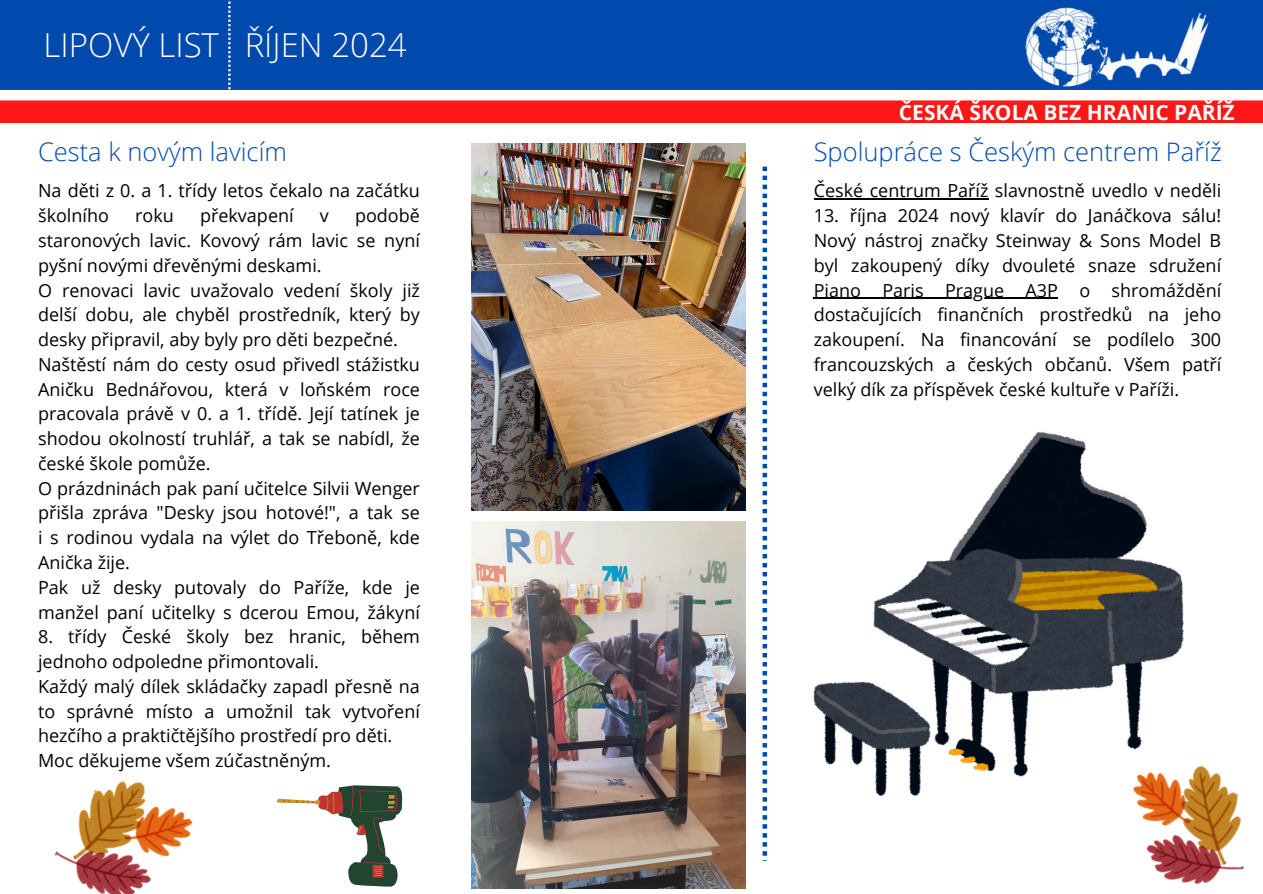
<style>
.page{position:relative;width:1263px;height:894px;background:#fff}
.page>*{position:absolute;margin:0;border:0;box-sizing:border-box;transform-origin:0 0}
.t1{font:300 33px "Open Sans";color:#fefefe}
.t2{font:300 25.5px "Open Sans";color:#004aad}
.t3{font:700 21px "Open Sans";color:#fefefe}
.t4{font:18px/24.8px "Open Sans";color:#000;text-align:justify}
</style>
<div class="page">
<div style="left:0;top:0;width:1263px;height:89px;background:#004aad"></div>
<div style="left:0;top:100px;width:1263px;height:23px;background:#ff1616"></div>
<svg style="left:228px;top:2px;width:3px;height:87px"></svg>
<img style="left:986px;top:7px;width:257px;height:83px">
<img style="left:471px;top:521px;width:275px;height:367px">
<img style="left:471px;top:143px;width:275px;height:367px">
<img style="left:54px;top:781px;width:139px;height:112px">
<svg style="left:276px;top:785px;width:126px;height:101px"></svg>
<img style="left:814px;top:431px;width:370px;height:364px">
<hr style="left:814px;top:198px;width:174px;height:2px;background:#000">
<hr style="left:814px;top:297px;width:244px;height:2px;background:#000">
<img style="left:1117px;top:740px;width:127px;height:145px">
<svg style="left:763px;top:166px;width:4px;height:690px"></svg>
<p class="t1" style="left:44px;top:21px;width:364px">LIPOVÝ LIST ŘÍJEN 2024</p>
<p class="t2" style="left:38px;top:134px;width:250px">Cesta k novým lavicím</p>
<h2 class="t4" style="left:38px;top:178px;width:383px">Na děti z 0. a 1. třídy letos čekalo na začátku školního</h2>
<h2 class="t4" style="left:38px;top:203px;width:383px;text-indent:317px">podobě staronových lavic. Kovový rám lavic se nyní pyšní novými dřevěnými deskami.</h2>
<p class="t4" style="left:38px;top:277px;width:383px">O renovaci lavic uvažovalo vedení školy již delší dobu, ale chyběl prostředník, který by desky připravil, aby byly pro děti bezpečné.</p>
<p class="t4" style="left:38px;top:351px;width:383px">Naštěstí nám do cesty osud přivedl stážistku Aničku Bednářovou, která v loňském roce pracovala právě v 0. a 1. třídě. Její tatínek je shodou okolností truhlář, a tak se nabídl, že české škole pomůže.</p>
<p class="t4" style="left:38px;top:475px;width:383px">O prázdninách pak paní učitelce Silvii Wenger přišla zpráva "Desky jsou hotové!", a tak se i s rodinou vydala na výlet do Třeboně, kde Anička žije.</p>
<p class="t4" style="left:38px;top:574px;width:383px">Pak už desky putovaly do Paříže, kde je manžel paní učitelky s dcerou Emou, žákyní</p>
<p class="t4" style="left:38px;top:623px;width:383px">8. třídy České školy bez hranic, během jednoho odpoledne přimontovali.</p>
<p class="t4" style="left:38px;top:673px;width:383px">Každý malý dílek skládačky zapadl přesně na to správné místo a umožnil tak vytvoření hezčího a praktičtějšího prostředí pro děti.</p>
<p class="t4" style="left:38px;top:747px;width:294px">Moc děkujeme všem zúčastněným.</p>
<h2 class="t4" style="left:135px;top:203px;width:40px">roku</h2>
<h2 class="t4" style="left:200px;top:203px;width:95px">překvapení</h2>
<h2 class="t4" style="left:320px;top:203px;width:10px">v</h2>
<p class="t3" style="left:899px;top:97px;width:337px">ČESKÁ ŠKOLA BEZ HRANIC PAŘÍŽ</p>
<p class="t2" style="left:814px;top:134px;width:409px">Spolupráce s Českým centrem Paříž</p>
<p class="t4" style="left:814px;top:178px;width:409px">České centrum Paříž slavnostně uvedlo v neděli</p>
<p class="t4" style="left:814px;top:203px;width:409px">13. října 2024 nový klavír do Janáčkova sálu!<br>Nový nástroj značky Steinway &amp; Sons Model B byl zakoupený díky dvouleté snaze sdružení</p>
<p class="t4" style="left:814px;top:277px;width:409px">Piano Paris Prague A3P o shromáždění dostačujících finančních prostředků na jeho zakoupení. Na financování se podílelo 300 francouzských a českých občanů. Všem patří velký dík za příspěvek české kultuře v Paříži.</p>
</div>
